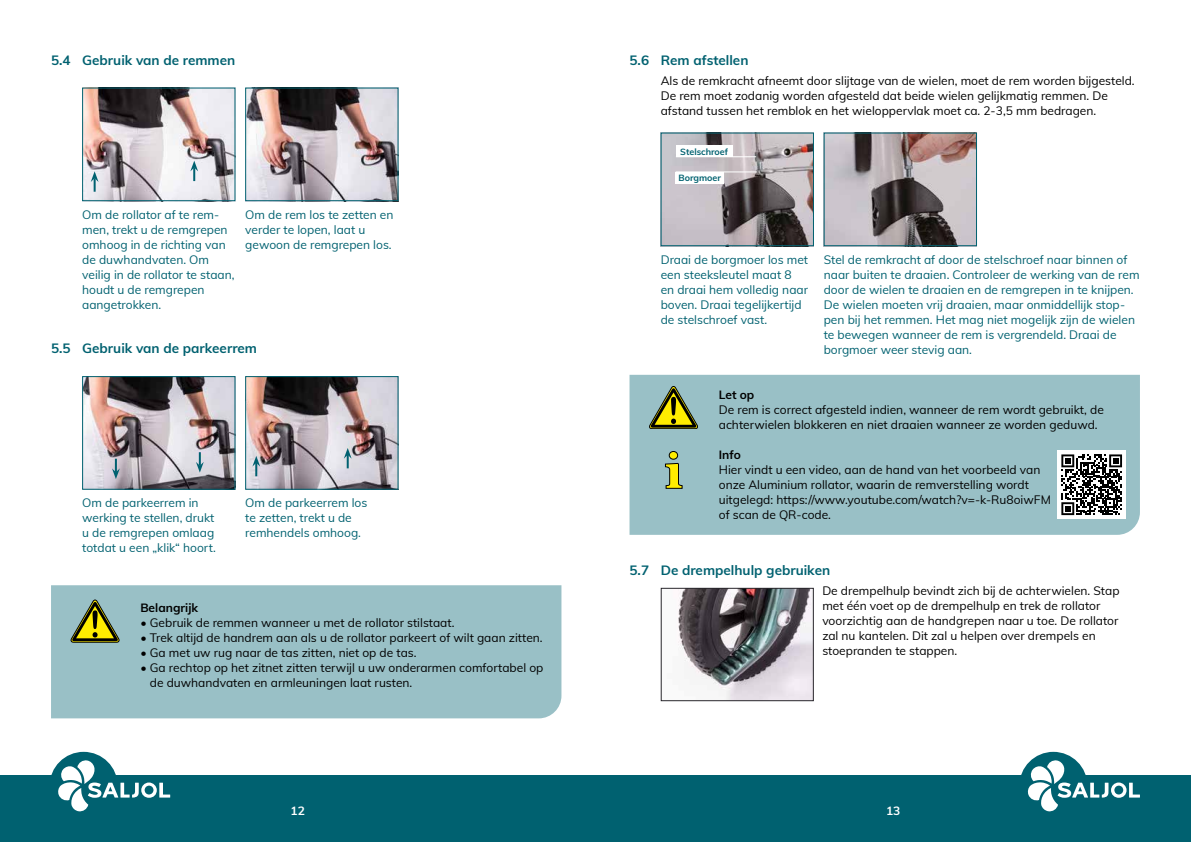
<style>
.page{position:relative;width:1191px;height:842px;background:#fff}
.page>*{position:absolute;margin:0;border:0;box-sizing:border-box;transform-origin:0 0}
.t1{font:700 13.5px "Muli";color:#006170}
.t2{font:12px/15px "Muli";color:#000}
.t3{font:12px/15px "Muli";color:#006170}
.t4{font:700 12px "Muli";color:#000}
.t5{font:700 12px "Muli";color:#fff}
.t6{font:700 9px "Muli";color:#006170}
</style>
<div class="page">
<div style="left:0;top:774px;width:1191px;height:68px;background:#006170"></div>
<div style="left:50px;top:752px;width:68px;height:68px;background:#006170;border-radius:50%"></div>
<svg style="left:57px;top:760px;width:113px;height:52px"></svg>
<div style="left:1019px;top:752px;width:68px;height:68px;background:#006170;border-radius:50%"></div>
<svg style="left:1027px;top:760px;width:113px;height:52px"></svg>
<img style="left:84px;top:90px;width:149px;height:109px">
<div style="left:82px;top:88px;width:153px;height:113px;border:1px solid #006170"></div>
<img style="left:247px;top:90px;width:149px;height:109px">
<div style="left:245px;top:88px;width:153px;height:113px;border:1px solid #006170"></div>
<svg style="left:91px;top:171px;width:8px;height:21px"></svg>
<svg style="left:190px;top:161px;width:8px;height:20px"></svg>
<img style="left:84px;top:378px;width:149px;height:110px">
<div style="left:82px;top:376px;width:153px;height:114px;border:1px solid #006170"></div>
<img style="left:247px;top:378px;width:149px;height:110px">
<div style="left:245px;top:376px;width:153px;height:114px;border:1px solid #006170"></div>
<svg style="left:112px;top:459px;width:8px;height:20px"></svg>
<svg style="left:252px;top:456px;width:8px;height:20px"></svg>
<svg style="left:196px;top:452px;width:8px;height:21px"></svg>
<svg style="left:344px;top:448px;width:8px;height:20px"></svg>
<div style="left:51px;top:585px;width:510px;height:133px;background:#99c0c6"></div>
<svg style="left:71px;top:600px;width:48px;height:42px;background:#8c9753"></svg>
<img style="left:825px;top:135px;width:150px;height:109px">
<div style="left:823px;top:133px;width:154px;height:113px;border:1px solid #006170"></div>
<img style="left:662px;top:135px;width:150px;height:109px">
<div style="left:660px;top:133px;width:154px;height:113px;border:1px solid #006170"></div>
<hr style="left:676px;top:156px;width:80px;height:1px;background:#fff">
<hr style="left:675px;top:171px;width:82px;height:1px;background:#fff">
<div style="left:675px;top:172px;width:49px;height:11px;background:#fff"></div>
<div style="left:676px;top:145px;width:56px;height:12px;background:#fff"></div>
<div style="left:629px;top:375px;width:511px;height:160px;background:#99c0c6"></div>
<svg style="left:649px;top:386px;width:48px;height:43px;background:#8a9554"></svg>
<svg style="left:664px;top:450px;width:19px;height:39px"></svg>
<div style="left:1057px;top:451px;width:68px;height:68px;background:#fff"></div>
<svg style="left:1061px;top:454px;width:61px;height:61px"></svg>
<img style="left:678px;top:590px;width:134px;height:109px">
<div style="left:660px;top:588px;width:154px;height:113px;border:1px solid #28262b"></div>
<p class="t1" style="left:51px;top:50px;width:186px">5.4 Gebruik van de remmen</p>
<p class="t3" style="left:82px;top:206px;width:154px">Om de rollator af te rem&shy;men, trekt u de remgrepen omhoog in de richting van de duwhandvaten. Om veilig in de rollator te staan, houdt u de remgrepen aangetrokken.</p>
<p class="t3" style="left:245px;top:206px;width:150px">Om de rem los te zetten en verder te lopen, laat u gewoon de remgrepen los.</p>
<p class="t1" style="left:51px;top:338px;width:207px">5.5 Gebruik van de parkeerrem</p>
<p class="t3" style="left:82px;top:495px;width:135px">Om de parkeerrem in werking te stellen, drukt u de remgrepen omlaag totdat u een „klik“ hoort.</p>
<p class="t3" style="left:245px;top:495px;width:124px">Om de parkeerrem los te zetten, trekt u de remhendels omhoog.</p>
<p class="t4" style="left:140px;top:599px;width:59px">Belangrijk</p>
<p class="t2" style="left:140px;top:615px;width:316px">• Gebruik de remmen wanneer u met de rollator stilstaat.</p>
<p class="t2" style="left:140px;top:630px;width:404px">• Trek altijd de handrem aan als u de rollator parkeert of wilt gaan zitten.</p>
<p class="t2" style="left:140px;top:645px;width:278px">• Ga met uw rug naar de tas zitten, niet op de tas.</p>
<p class="t2" style="left:150px;top:660px;width:395px;text-indent:-9px">• Ga rechtop op het zitnet zitten terwijl u uw onderarmen comfortabel op de duwhandvaten en armleuningen laat rusten.</p>
<p class="t1" style="left:629px;top:50px;width:120px">5.6 Rem afstellen</p>
<p class="t2" style="left:660px;top:73px;width:475px">Als de remkracht afneemt door slijtage van de wielen, moet de rem worden bijgesteld.<br>De rem moet zodanig worden afgesteld dat beide wielen gelijkmatig remmen. De afstand tussen het remblok en het wieloppervlak moet ca. 2-3,5 mm bedragen.</p>
<p class="t6" style="left:680px;top:145px;width:49px">Stelschroef</p>
<p class="t6" style="left:678px;top:171px;width:44px">Borgmoer</p>
<p class="t3" style="left:660px;top:251px;width:149px">Draai de borgmoer los met een steeksleutel maat 8 en draai hem volledig naar boven. Draai tegelijkertijd de stelschroef vast.</p>
<p class="t3" style="left:823px;top:251px;width:317px">Stel de remkracht af door de stelschroef naar binnen of naar buiten te draaien. Controleer de werking van de rem door de wielen te draaien en de remgrepen in te knijpen.<br>De wielen moeten vrij draaien, maar onmiddellijk stop&shy;pen bij het remmen. Het mag niet mogelijk zijn de wielen te bewegen wanneer de rem is vergrendeld. Draai de borgmoer weer stevig aan.</p>
<p class="t4" style="left:719px;top:386px;width:37px">Let op</p>
<p class="t2" style="left:719px;top:401px;width:386px">De rem is correct afgesteld indien, wanneer de rem wordt gebruikt, de achterwielen blokkeren en niet draaien wanneer ze worden geduwd.</p>
<p class="t4" style="left:719px;top:446px;width:24px">Info</p>
<p class="t2" style="left:719px;top:461px;width:333px">Hier vindt u een video, aan de hand van het voorbeeld van onze Aluminium rollator, waarin de remverstelling wordt uitgelegd: https://www.youtube.com/watch?v=-k-Ru8oiwFM of scan de QR-code.</p>
<p class="t1" style="left:629px;top:560px;width:202px">5.7 De drempelhulp gebruiken</p>
<p class="t2" style="left:822px;top:583px;width:299px">De drempelhulp bevindt zich bij de achterwielen. Stap met één voet op de drempelhulp en trek de rollator voorzichtig aan de handgrepen naar u toe. De rollator zal nu kantelen. Dit zal u helpen over drempels en stoepranden te stappen.</p>
<p class="t5" style="left:290px;top:802px;width:16px">12</p>
<p class="t5" style="left:886px;top:802px;width:16px">13</p>
</div>
